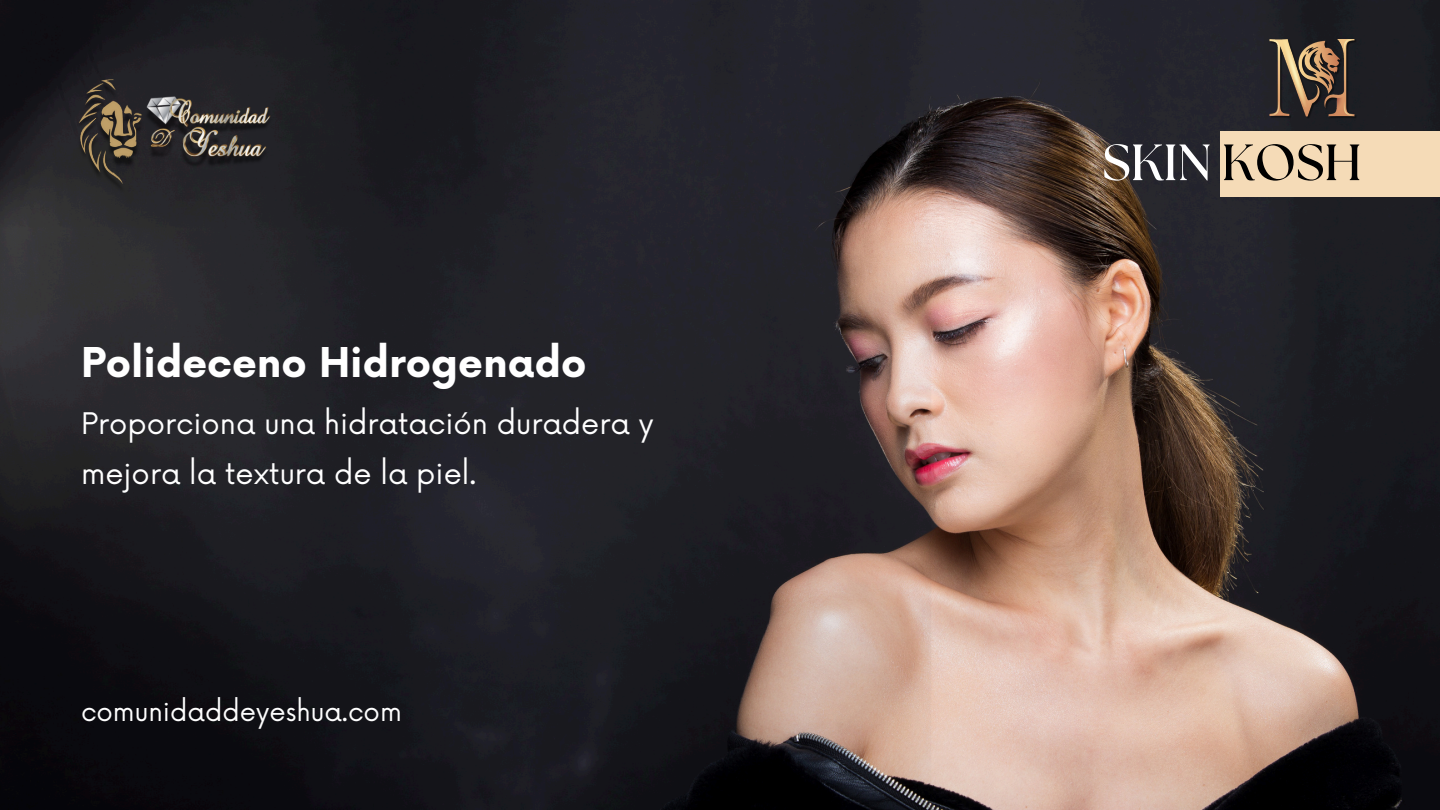
<style>
.page{position:relative;width:1440px;height:810px;background:#fff}
.page>*{position:absolute;margin:0;border:0;box-sizing:border-box;transform-origin:0 0}
.t1{font:700 50.9px "The Seasons";color:#fff}
.t2{font:700 40px "Now";color:#fff}
.t3{font:29px/50.2px "Now";color:#fff}
.t4{font:26px "Now";color:#fff}
.s1{color:#000}
</style>
<div class="page">
<img style="left:0;top:0;width:1440px;height:810px">
<div style="left:1221px;top:131px;width:219px;height:66px;background:#f5dbb7"></div>
<img style="left:1269px;top:39px;width:89px;height:80px">
<img style="left:66px;top:79px;width:222px;height:118px">
<h2 class="t2" style="left:81px;top:341px;width:507px">Polideceno Hidrogenado</h2>
<h2 class="t3" style="left:81px;top:400px;width:574px">Proporciona una hidratación duradera y mejora la textura de la piel.</h2>
<p class="t4" style="left:81px;top:697px;width:322px">comunidaddeyeshua.com</p>
<p class="t1" style="left:1102px;top:139px;width:261px">SKIN <span class="s1">KOSH</span></p>
</div>
